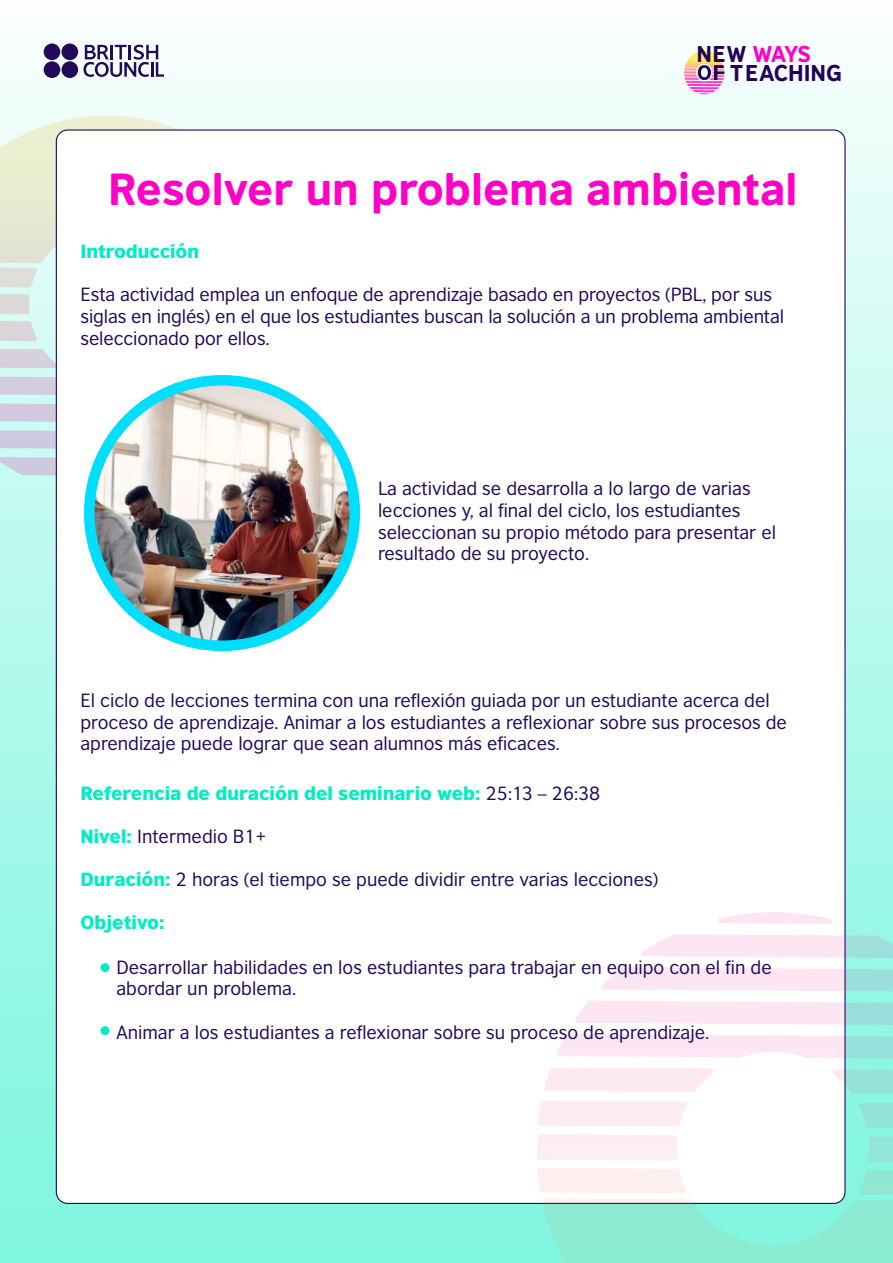
<style>
.page{position:relative;width:893px;height:1263px;background:#fff}
.page>*{position:absolute;margin:0;border:0;box-sizing:border-box;transform-origin:0 0}
.t1{font:42.45px "British Council Sans Headline";color:#ff00c8}
.t2{font:21.6px/18.5px "British Council Sans Headline";color:#24025b}
.t3{font:18px/21.6px "British Council Sans";color:#23085a}
.t4{font:900 18px "British Council Sans";color:#00edc3}
.s1{color:#f0c}
.s2{font-weight:400;color:#23085a}
.s3{font-weight:900;color:#00edc3}
</style>
<div class="page">
<div style="left:0;top:0;width:893px;height:1263px;background:linear-gradient(to bottom,#f8fefd,#79f6de)"></div>
<svg style="left:0;top:430px;width:56px;height:20px"></svg>
<svg style="left:0;top:457px;width:56px;height:19px"></svg>
<svg style="left:0;top:116px;width:295px;height:254px;background:#e0e9dd"></svg>
<svg style="left:0;top:403px;width:56px;height:20px"></svg>
<svg style="left:0;top:376px;width:56px;height:20px"></svg>
<svg style="left:83px;top:45px;width:81px;height:32px"></svg>
<div style="left:44px;top:61px;width:16px;height:17px;background:#23095a;border-radius:50%"></div>
<div style="left:61px;top:61px;width:17px;height:17px;background:#23095a;border-radius:50%"></div>
<div style="left:44px;top:44px;width:16px;height:16px;background:#23095a;border-radius:50%"></div>
<div style="left:61px;top:44px;width:17px;height:16px;background:#23095a;border-radius:50%"></div>
<div style="left:56px;top:130px;width:789px;height:1073px;background:#fff;border-radius:11px"></div>
<svg style="left:601px;top:967px;width:292px;height:25px;background:#ebe7f1"></svg>
<svg style="left:544px;top:1067px;width:170px;height:25px;background:#fdebf3"></svg>
<svg style="left:833px;top:1069px;width:60px;height:25px"></svg>
<svg style="left:641px;top:934px;width:252px;height:24px;background:#e9e6f0"></svg>
<svg style="left:537px;top:1101px;width:356px;height:162px"></svg>
<svg style="left:575px;top:1000px;width:318px;height:25px;background:#ece7f1"></svg>
<svg style="left:557px;top:1034px;width:336px;height:25px;background:#ede8f1"></svg>
<svg style="left:718px;top:912px;width:115px;height:12px"></svg>
<svg style="left:684px;top:51px;width:40px;height:43px"></svg>
<div style="left:100px;top:963px;width:10px;height:9px;background:#00edc3;border-radius:50%"></div>
<div style="left:100px;top:1026px;width:10px;height:9px;background:#00edc3;border-radius:50%"></div>
<img style="left:89px;top:381px;width:266px;height:265px;border-radius:130px">
<div style="left:84px;top:375px;width:276px;height:276px;border:11px solid #00deff;border-radius:50%"></div>
<p class="t2" style="left:730px;top:44px;width:113px;text-indent:-34px">NEW <span class="s1">WAYS<br></span>TEACHING</p>
<h1 class="t1" style="left:108px;top:156px;width:691px">Resolver un problema ambiental</h1>
<p class="t4" style="left:80px;top:235px;width:120px">Introducción</p>
<p class="t3" style="left:80px;top:282px;width:705px">Esta actividad emplea un enfoque de aprendizaje basado en proyectos (PBL, por sus siglas en inglés) en el que los estudiantes buscan la solución a un problema ambiental seleccionado por ellos.</p>
<p class="t3" style="left:378px;top:476px;width:400px">La actividad se desarrolla a lo largo de varias lecciones y, al final del ciclo, los estudiantes seleccionan su propio método para presentar el resultado de su proyecto.</p>
<p class="t3" style="left:80px;top:688px;width:708px">El ciclo de lecciones termina con una reflexión guiada por un estudiante acerca del proceso de aprendizaje. Animar a los estudiantes a reflexionar sobre sus procesos de aprendizaje puede lograr que sean alumnos más eficaces.</p>
<p class="t4" style="left:80px;top:776px;width:521px">Referencia de duración del seminario web: <span class="s2">25:13 – 26:38</span></p>
<p class="t3" style="left:80px;top:824px;width:187px"><span class="s3">Nivel:</span> Intermedio B1+</p>
<p class="t3" style="left:80px;top:867px;width:579px"><span class="s3">Duración:</span> 2 horas (el tiempo se puede dividir entre varias lecciones)</p>
<p class="t4" style="left:80px;top:906px;width:86px">Objetivo:</p>
<p class="t3" style="left:116px;top:955px;width:657px">Desarrollar habilidades en los estudiantes para trabajar en equipo con el fin de abordar un problema.</p>
<p class="t3" style="left:116px;top:1019px;width:594px">Animar a los estudiantes a reflexionar sobre su proceso de aprendizaje.</p>
</div>
